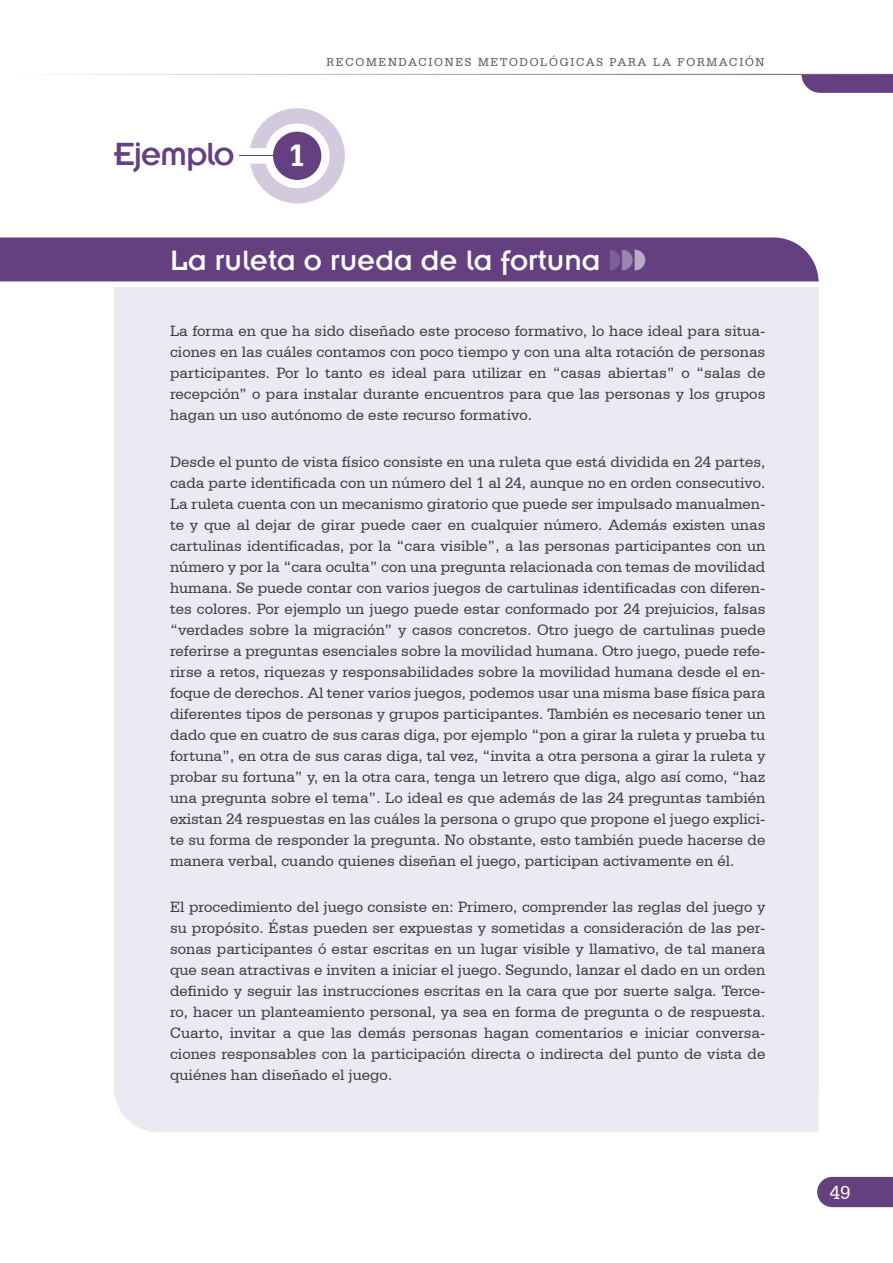
<style>
.page{position:relative;width:893px;height:1263px;background:#fff}
.page>*{position:absolute;margin:0;border:0;box-sizing:border-box;transform-origin:0 0}
.t1{font:33px "Emblem";letter-spacing:-.04em;color:#654080}
.t2{font:700 32.7px "Serifa BT";color:#fff}
.t3{font:28.8px "Emblem";color:#fff}
.t4{font:19.5px "Serifa BT";color:#fff}
.t5{font:15.75px/21px "Serifa BT";color:#3e3e40;text-align:justify}
.t6{font:12px "Serifa BT";letter-spacing:.14em;color:#58585a}
.s1{color:#7e5f96}
.s2{color:#9b84af}
.s3{color:#baabca}
</style>
<div class="page">
<div style="left:817px;top:1177px;width:76px;height:30px;background:#654080"></div>
<svg style="left:801px;top:75px;width:92px;height:18px;background:#6e4b87"></svg>
<div style="left:114px;top:287px;width:705px;height:802px;background:#ede9f2"></div>
<div style="left:114px;top:1089px;width:705px;height:43px;background:#ede9f2"></div>
<div style="left:0;top:237px;width:819px;height:44px;background:#654080"></div>
<svg style="left:250px;top:108px;width:95px;height:95px"></svg>
<hr style="left:239px;top:155px;width:58px;height:1px;background:#654080">
<p class="t6" style="left:327px;top:55px;width:439px">RECOMENDACIONES METODOLÓGICAS PARA LA FORMACIÓN</p>
<h1 class="t1" style="left:114px;top:138px;width:122px">Ejemplo</h1>
<h2 class="t2" style="left:288px;top:135px;width:19px">1</h2>
<h3 class="t3" style="left:170px;top:245px;width:478px">La ruleta o rueda de la fortuna <span class="s1">◗</span><span class="s2">◗</span><span class="s3">◗</span></h3>
<p class="t5" style="left:170px;top:320px;width:597px">La forma en que ha sido diseñado este proceso formativo, lo hace ideal para situa&shy;ciones en las cuáles contamos con poco tiempo y con una alta rotación de personas participantes. Por lo tanto es ideal para utilizar en “casas abiertas” o “salas de recepción” o para instalar durante encuentros para que las personas y los grupos hagan un uso autónomo de este recurso formativo.</p>
<p class="t5" style="left:170px;top:451px;width:597px">Desde el punto de vista físico consiste en una ruleta que está dividida en 24 partes, cada parte identificada con un número del 1 al 24, aunque no en orden consecutivo.<br>La ruleta cuenta con un mecanismo giratorio que puede ser impulsado manualmen&shy;te y que al dejar de girar puede caer en cualquier número. Además existen unas cartulinas identificadas, por la “cara visible”, a las personas participantes con un número y por la “cara oculta” con una pregunta relacionada con temas de movilidad humana. Se puede contar con varios juegos de cartulinas identificadas con diferen&shy;tes colores. Por ejemplo un juego puede estar conformado por 24 prejuicios, falsas “verdades sobre la migración” y casos concretos. Otro juego de cartulinas puede referirse a preguntas esenciales sobre la movilidad humana. Otro juego, puede refe&shy;rirse a retos, riquezas y responsabilidades sobre la movilidad humana desde el en&shy;foque de derechos. Al tener varios juegos, podemos usar una misma base física para diferentes tipos de personas y grupos participantes. También es necesario tener un dado que en cuatro de sus caras diga, por ejemplo “pon a girar la ruleta y prueba tu fortuna”, en otra de sus caras diga, tal vez, “invita a otra persona a girar la ruleta y probar su fortuna” y, en la otra cara, tenga un letrero que diga, algo así como, “haz una pregunta sobre el tema”. Lo ideal es que además de las 24 preguntas también existan 24 respuestas en las cuáles la persona o grupo que propone el juego explici&shy;te su forma de responder la pregunta. No obstante, esto también puede hacerse de manera verbal, cuando quienes diseñan el juego, participan activamente en él.</p>
<p class="t5" style="left:170px;top:896px;width:597px">El procedimiento del juego consiste en: Primero, comprender las reglas del juego y su propósito. Éstas pueden ser expuestas y sometidas a consideración de las per&shy;sonas participantes ó estar escritas en un lugar visible y llamativo, de tal manera que sean atractivas e inviten a iniciar el juego. Segundo, lanzar el dado en un orden definido y seguir las instrucciones escritas en la cara que por suerte salga. Terce&shy;ro, hacer un planteamiento personal, ya sea en forma de pregunta o de respuesta.<br>Cuarto, invitar a que las demás personas hagan comentarios e iniciar conversa&shy;ciones responsables con la participación directa o indirecta del punto de vista de quiénes han diseñado el juego.</p>
<p class="t4" style="left:830px;top:1181px;width:22px">49</p>
</div>
